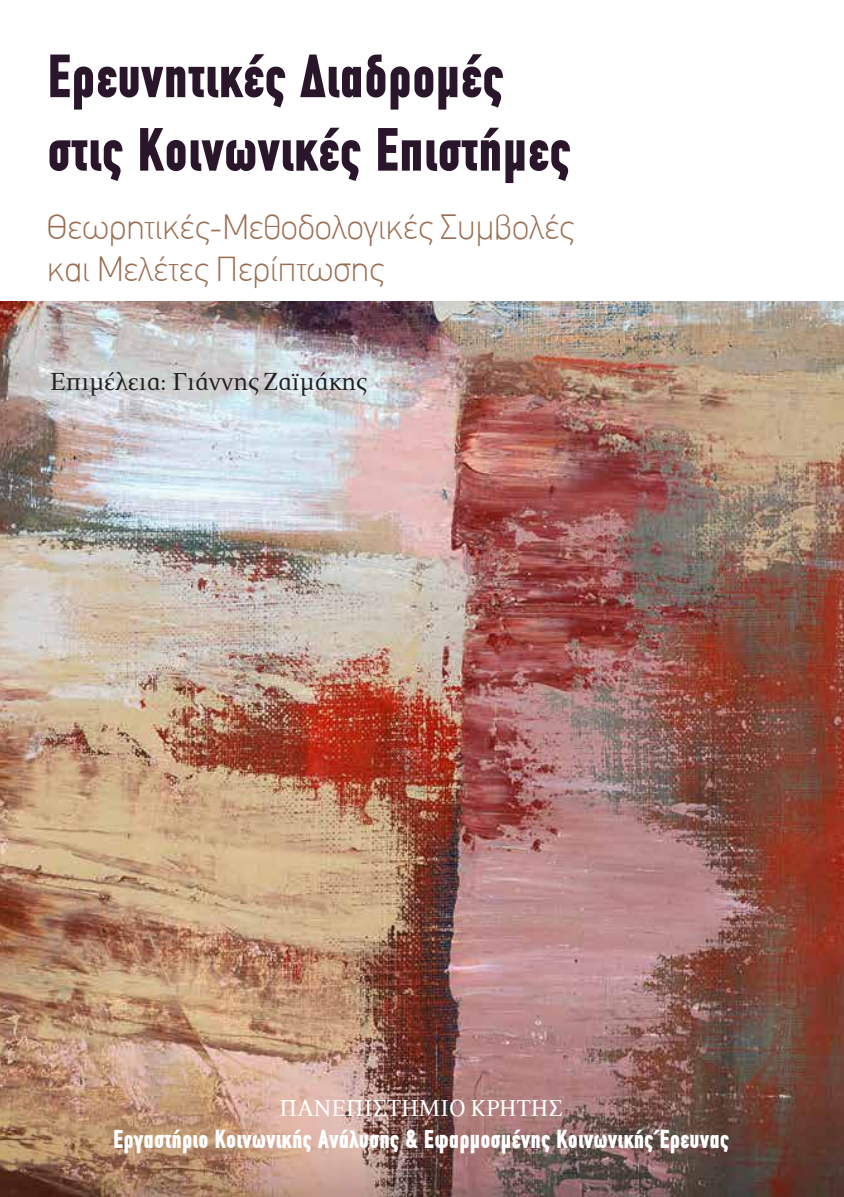
<style>
.page{position:relative;width:844px;height:1197px;background:#fff}
.page>*{position:absolute;margin:0;border:0;box-sizing:border-box;transform-origin:0 0}
.t1{font:900 61.25px/73.5px "PF Din Text Compressed";color:#2a162a}
.t2{font:100 35px/42px "PF Din Text";color:#9a6d52}
.t3{font:28px "PF Press";color:#231f20}
.t4{font:900 26.25px "PF Din Text Compressed";color:#fff}
.t5{font:26.25px "PF Press";color:#fff}
</style>
<div class="page">
<img style="left:0;top:301px;width:844px;height:896px">
<h1 class="t1" style="left:47px;top:39px;width:525px">Ερευνητικές Διαδροµές στις Κοινωνικές Επιστήµες</h1>
<h2 class="t2" style="left:47px;top:206px;width:528px">Θεωρητικές-Μεθοδολογικές Συµβολές και Μελέτες Περίπτωσης</h2>
<p class="t3" style="left:50px;top:367px;width:318px">Επιµέλεια: Γιάννης Ζαϊµάκης</p>
<p class="t5" style="left:279px;top:1095px;width:285px">ΠΑΝΕΠΙΣΤΗΜΙΟ ΚΡΗΤΗΣ</p>
<p class="t4" style="left:113px;top:1123px;width:617px">Εργαστήριο Κοινωνικής Ανάλυσης &amp; Εφαρµοσµένης Κοινωνικής Έρευνας</p>
</div>
